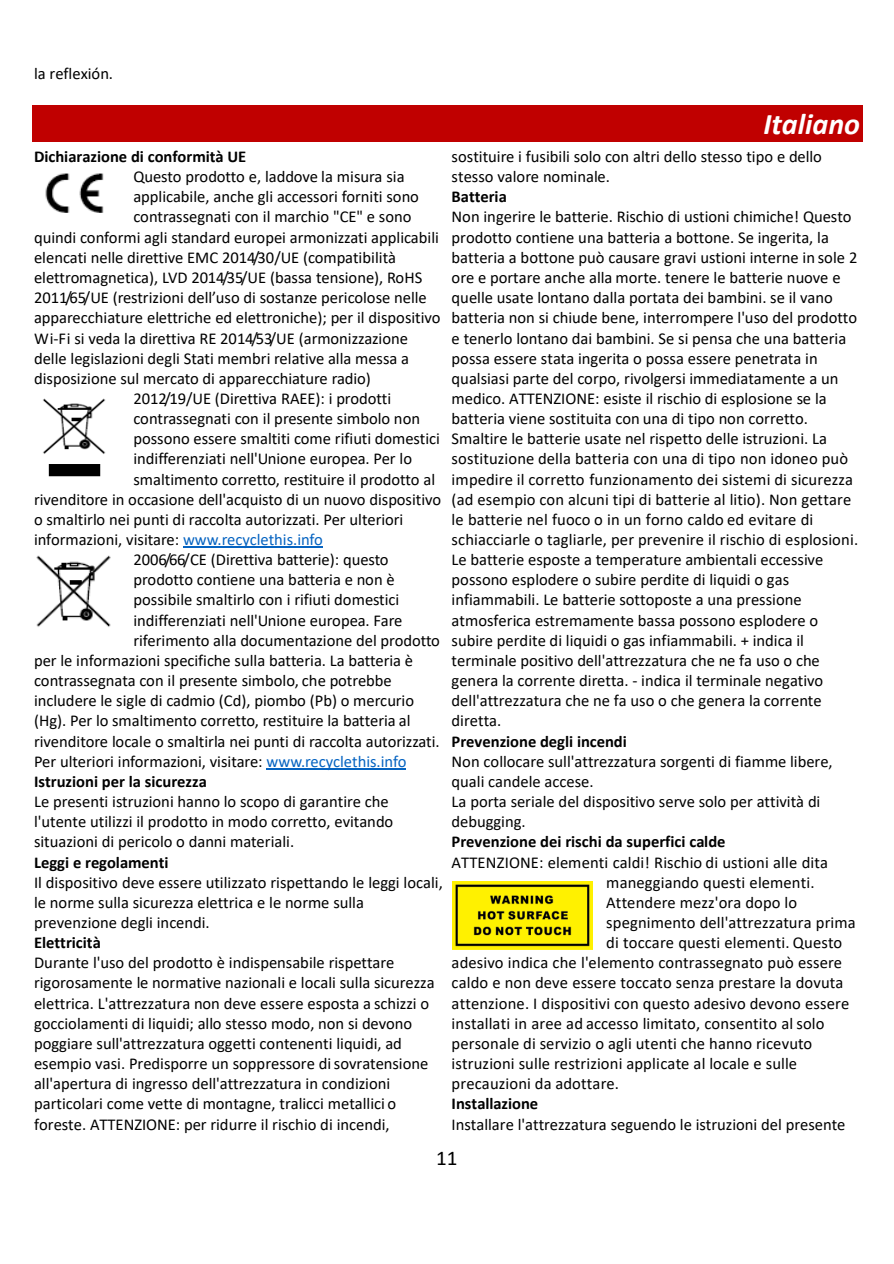
<style>
.page{position:relative;width:894px;height:1264px;background:#fff}
.page>*{position:absolute;margin:0;border:0;box-sizing:border-box;transform-origin:0 0}
.t1{font:italic 700 30px "Calibri";color:#fff}
.t2{font:21px "Calibri";color:#000}
.t3{font:16.5px/20.1px "Calibri";color:#000}
.t4{font:700 16.5px "Calibri";color:#000}
.s1{color:#0563c1}
</style>
<div class="page">
<div style="left:32px;top:105px;width:829px;height:37px;background:#c00000"></div>
<hr style="left:183px;top:547px;width:139px;height:1px;background:#0563c1">
<hr style="left:266px;top:768px;width:140px;height:1px;background:#0563c1">
<img style="left:452px;top:881px;width:140px;height:68px">
<img style="left:45px;top:173px;width:59px;height:40px">
<img style="left:43px;top:398px;width:63px;height:79px">
<img style="left:36px;top:555px;width:75px;height:72px">
<p class="t3" style="left:34px;top:65px;width:81px">la reflexión.</p>
<p class="t4" style="left:34px;top:150px;width:214px">Dichiarazione di conformità UE</p>
<p class="t3" style="left:133px;top:168px;width:273px">Questo prodotto e, laddove la misura sia</p>
<p class="t3" style="left:133px;top:188px;width:287px">applicabile, anche gli accessori forniti sono</p>
<p class="t3" style="left:133px;top:208px;width:279px">contrassegnati con il marchio "CE" e sono</p>
<p class="t3" style="left:34px;top:228px;width:406px">quindi conformi agli standard europei armonizzati applicabili</p>
<p class="t3" style="left:34px;top:248px;width:363px">elencati nelle direttive EMC 2014/30/UE (compatibilità</p>
<p class="t3" style="left:34px;top:269px;width:389px">elettromagnetica), LVD 2014/35/UE (bassa tensione), RoHS</p>
<p class="t3" style="left:34px;top:289px;width:394px">2011/65/UE (restrizioni dell’uso di sostanze pericolose nelle</p>
<p class="t3" style="left:34px;top:309px;width:408px">apparecchiature elettriche ed elettroniche); per il dispositivo</p>
<p class="t3" style="left:34px;top:329px;width:375px">Wi-Fi si veda la direttiva RE 2014/53/UE (armonizzazione</p>
<p class="t3" style="left:34px;top:349px;width:376px">delle legislazioni degli Stati membri relative alla messa a</p>
<p class="t3" style="left:34px;top:369px;width:338px">disposizione sul mercato di apparecchiature radio)</p>
<p class="t3" style="left:133px;top:389px;width:259px">2012/19/UE (Direttiva RAEE): i prodotti</p>
<p class="t3" style="left:133px;top:410px;width:288px">contrassegnati con il presente simbolo non</p>
<p class="t3" style="left:133px;top:430px;width:308px">possono essere smaltiti come rifiuti domestici</p>
<p class="t3" style="left:133px;top:450px;width:280px">indifferenziati nell'Unione europea. Per lo</p>
<p class="t3" style="left:133px;top:470px;width:303px">smaltimento corretto, restituire il prodotto al</p>
<p class="t3" style="left:34px;top:490px;width:408px">rivenditore in occasione dell'acquisto di un nuovo dispositivo</p>
<p class="t3" style="left:34px;top:510px;width:370px">o smaltirlo nei punti di raccolta autorizzati. Per ulteriori</p>
<p class="t3" style="left:34px;top:531px;width:290px">informazioni, visitare: <span class="s1">www.recyclethis.info</span></p>
<p class="t3" style="left:133px;top:551px;width:257px">2006/66/CE (Direttiva batterie): questo</p>
<p class="t3" style="left:133px;top:571px;width:263px">prodotto contiene una batteria e non è</p>
<p class="t3" style="left:133px;top:591px;width:267px">possibile smaltirlo con i rifiuti domestici</p>
<p class="t3" style="left:133px;top:611px;width:270px">indifferenziati nell'Unione europea. Fare</p>
<p class="t3" style="left:133px;top:631px;width:308px">riferimento alla documentazione del prodotto</p>
<p class="t3" style="left:34px;top:651px;width:380px">per le informazioni specifiche sulla batteria. La batteria è</p>
<p class="t3" style="left:34px;top:672px;width:359px">contrassegnata con il presente simbolo, che potrebbe</p>
<p class="t3" style="left:34px;top:692px;width:381px">includere le sigle di cadmio (Cd), piombo (Pb) o mercurio</p>
<p class="t3" style="left:34px;top:712px;width:378px">(Hg). Per lo smaltimento corretto, restituire la batteria al</p>
<p class="t3" style="left:34px;top:732px;width:407px">rivenditore locale o smaltirla nei punti di raccolta autorizzati.</p>
<p class="t3" style="left:34px;top:752px;width:374px">Per ulteriori informazioni, visitare: <span class="s1">www.recyclethis.info</span></p>
<p class="t4" style="left:34px;top:774px;width:174px">Istruzioni per la sicurezza</p>
<p class="t3" style="left:34px;top:792px;width:360px">Le presenti istruzioni hanno lo scopo di garantire che l'utente utilizzi il prodotto in modo corretto, evitando situazioni di pericolo o danni materiali.</p>
<p class="t4" style="left:34px;top:855px;width:136px">Leggi e regolamenti</p>
<p class="t3" style="left:34px;top:873px;width:410px">Il dispositivo deve essere utilizzato rispettando le leggi locali, le norme sulla sicurezza elettrica e le norme sulla prevenzione degli incendi.</p>
<p class="t4" style="left:34px;top:935px;width:68px">Elettricità</p>
<p class="t3" style="left:34px;top:954px;width:402px">Durante l'uso del prodotto è indispensabile rispettare rigorosamente le normative nazionali e locali sulla sicurezza elettrica. L'attrezzatura non deve essere esposta a schizzi o gocciolamenti di liquidi; allo stesso modo, non si devono poggiare sull'attrezzatura oggetti contenenti liquidi, ad esempio vasi. Predisporre un soppressore di sovratensione all'apertura di ingresso dell'attrezzatura in condizioni particolari come vette di montagne, tralicci metallici o foreste. ATTENZIONE: per ridurre il rischio di incendi,</p>
<h1 class="t1" style="left:763px;top:111px;width:98px">Italiano</h1>
<p class="t3" style="left:451px;top:148px;width:372px">sostituire i fusibili solo con altri dello stesso tipo e dello stesso valore nominale.</p>
<p class="t4" style="left:451px;top:190px;width:57px">Batteria</p>
<p class="t3" style="left:451px;top:208px;width:408px">Non ingerire le batterie. Rischio di ustioni chimiche! Questo prodotto contiene una batteria a bottone. Se ingerita, la batteria a bottone può causare gravi ustioni interne in sole 2 ore e portare anche alla morte. tenere le batterie nuove e quelle usate lontano dalla portata dei bambini. se il vano batteria non si chiude bene, interrompere l'uso del prodotto e tenerlo lontano dai bambini. Se si pensa che una batteria possa essere stata ingerita o possa essere penetrata in qualsiasi parte del corpo, rivolgersi immediatamente a un medico. ATTENZIONE: esiste il rischio di esplosione se la batteria viene sostituita con una di tipo non corretto.<br>Smaltire le batterie usate nel rispetto delle istruzioni. La sostituzione della batteria con una di tipo non idoneo può impedire il corretto funzionamento dei sistemi di sicurezza (ad esempio con alcuni tipi di batterie al litio). Non gettare le batterie nel fuoco o in un forno caldo ed evitare di schiacciarle o tagliarle, per prevenire il rischio di esplosioni.<br>Le batterie esposte a temperature ambientali eccessive possono esplodere o subire perdite di liquidi o gas infiammabili. Le batterie sottoposte a una pressione atmosferica estremamente bassa possono esplodere o subire perdite di liquidi o gas infiammabili. + indica il terminale positivo dell'attrezzatura che ne fa uso o che genera la corrente diretta. - indica il terminale negativo dell'attrezzatura che ne fa uso o che genera la corrente diretta.</p>
<p class="t4" style="left:451px;top:734px;width:177px">Prevenzione degli incendi</p>
<p class="t3" style="left:451px;top:752px;width:382px">Non collocare sull'attrezzatura sorgenti di fiamme libere, quali candele accese.<br>La porta seriale del dispositivo serve solo per attività di debugging.</p>
<p class="t4" style="left:451px;top:834px;width:275px">Prevenzione dei rischi da superfici calde</p>
<p class="t3" style="left:451px;top:853px;width:378px">ATTENZIONE: elementi caldi! Rischio di ustioni alle dita</p>
<p class="t3" style="left:606px;top:873px;width:210px">maneggiando questi elementi.</p>
<p class="t3" style="left:606px;top:893px;width:192px">Attendere mezz'ora dopo lo</p>
<p class="t3" style="left:606px;top:913px;width:251px">spegnimento dell'attrezzatura prima</p>
<p class="t3" style="left:606px;top:933px;width:237px">di toccare questi elementi. Questo</p>
<p class="t3" style="left:451px;top:954px;width:392px">adesivo indica che l'elemento contrassegnato può essere</p>
<p class="t3" style="left:451px;top:974px;width:393px">caldo e non deve essere toccato senza prestare la dovuta</p>
<p class="t3" style="left:451px;top:994px;width:399px">attenzione. I dispositivi con questo adesivo devono essere</p>
<p class="t3" style="left:451px;top:1014px;width:374px">installati in aree ad accesso limitato, consentito al solo</p>
<p class="t3" style="left:451px;top:1034px;width:362px">personale di servizio o agli utenti che hanno ricevuto</p>
<p class="t3" style="left:451px;top:1054px;width:347px">istruzioni sulle restrizioni applicate al locale e sulle</p>
<p class="t3" style="left:451px;top:1074px;width:169px">precauzioni da adottare.</p>
<p class="t4" style="left:451px;top:1096px;width:88px">Installazione</p>
<p class="t3" style="left:451px;top:1115px;width:395px">Installare l'attrezzatura seguendo le istruzioni del presente</p>
<p class="t2" style="left:436px;top:1148px;width:23px">11</p>
</div>
